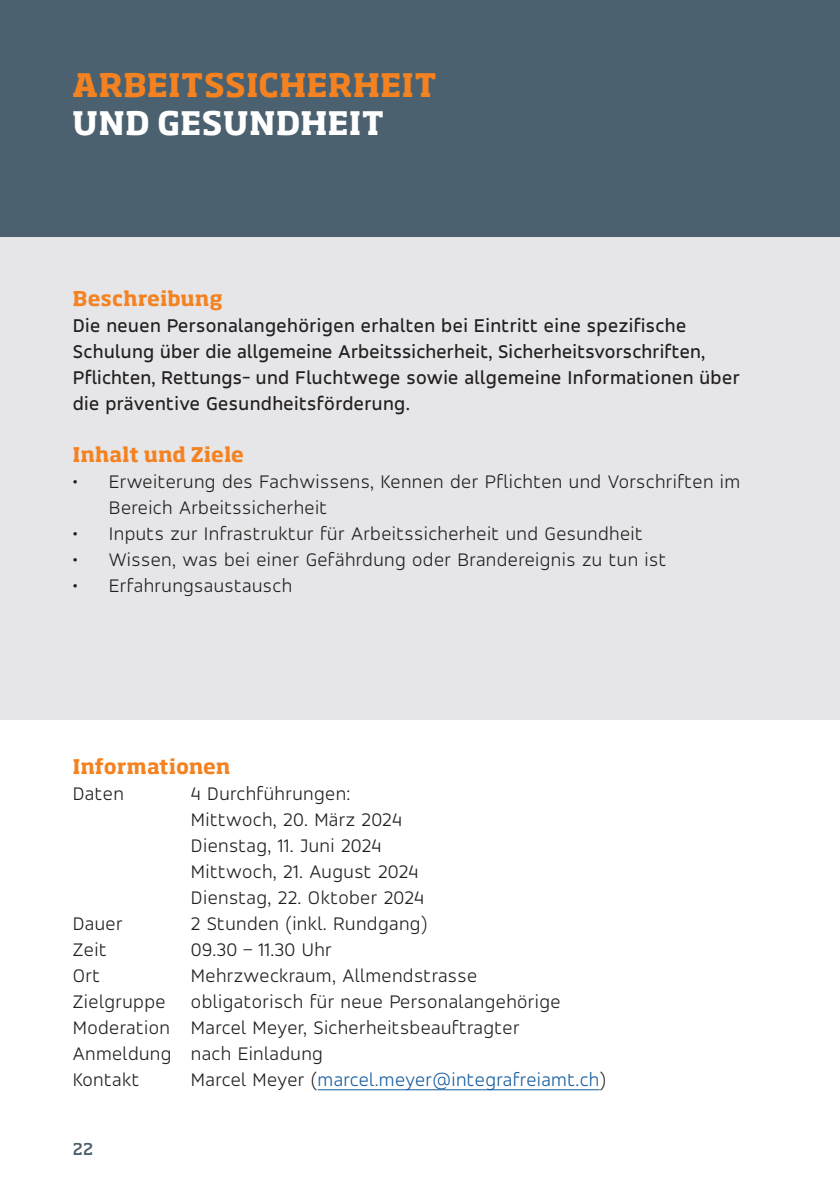
<style>
.page{position:relative;width:840px;height:1191px;background:#fff}
.page>*{position:absolute;margin:0;border:0;box-sizing:border-box;transform-origin:0 0}
.t1{font:700 32px "Soho Pro";letter-spacing:.02em;color:#f58220}
.t2{font:700 32px "Soho Pro";letter-spacing:.02em;color:#fff}
.t3{font:300 20px/26px "Accord";letter-spacing:.02em;color:#231f20}
.t4{font:500 20px/26px "Accord";letter-spacing:.02em;color:#231f20}
.t5{font:300 20px "Accord";letter-spacing:.02em;color:#175d9e}
.t6{font:700 20px "Soho Pro";letter-spacing:.015em;color:#f58220}
.t7{font:500 16px "Soho Pro";color:#4c616f}
.s1{color:#231f20}
</style>
<div class="page">
<div style="left:0;top:0;width:839px;height:238px;background:#4c616f"></div>
<div style="left:0;top:237px;width:839px;height:482px;background:#e6e6e9"></div>
<hr style="left:317px;top:1089px;width:282px;height:1px;background:#175d9e">
<h1 class="t1" style="left:72px;top:62px;width:366px">ARBEITSSICHERHEIT</h1>
<h1 class="t2" style="left:72px;top:100px;width:313px">UND GESUNDHEIT</h1>
<p class="t6" style="left:73px;top:284px;width:151px">Beschreibung</p>
<p class="t4" style="left:73px;top:312px;width:668px">Die neuen Personalangehörigen erhalten bei Eintritt eine spezifische Schulung über die allgemeine Arbeitssicherheit, Sicherheitsvorschriften, Pflichten, Rettungs- und Fluchtwege sowie allgemeine Informationen über die präventive Gesundheitsförderung.</p>
<p class="t6" style="left:73px;top:440px;width:173px">Inhalt und Ziele</p>
<p class="t3" style="left:109px;top:468px;width:632px;text-indent:-36px">• Erweiterung des Fachwissens, Kennen der Pflichten und Vorschriften im<br>Bereich Arbeitssicherheit</p>
<p class="t3" style="left:73px;top:520px;width:571px">• Inputs zur Infrastruktur für Arbeitssicherheit und Gesundheit</p>
<p class="t3" style="left:73px;top:546px;width:594px">• Wissen, was bei einer Gefährdung oder Brandereignis zu tun ist</p>
<p class="t3" style="left:73px;top:572px;width:221px">• Erfahrungsaustausch</p>
<p class="t6" style="left:73px;top:752px;width:159px">Informationen</p>
<p class="t3" style="left:73px;top:780px;width:52px">Daten</p>
<p class="t3" style="left:191px;top:780px;width:234px">4 Durchführungen:<br>Mittwoch, 20. März 2024<br>Dienstag, 11. Juni 2024<br>Mittwoch, 21. August 2024<br>Dienstag, 22. Oktober 2024</p>
<p class="t3" style="left:73px;top:910px;width:51px">Dauer</p>
<p class="t3" style="left:191px;top:910px;width:238px">2 Stunden (inkl. Rundgang)</p>
<p class="t3" style="left:73px;top:936px;width:35px">Zeit</p>
<p class="t3" style="left:191px;top:936px;width:142px">09.30 – 11.30 Uhr</p>
<p class="t3" style="left:73px;top:962px;width:29px">Ort</p>
<p class="t3" style="left:191px;top:962px;width:287px">Mehrzweckraum, Allmendstrasse</p>
<p class="t3" style="left:73px;top:988px;width:94px">Zielgruppe</p>
<p class="t3" style="left:73px;top:988px;width:489px;text-indent:118px">obligatorisch für neue Personalangehörige Moderation Marcel Meyer, Sicherheitsbeauftragter Anmeldung nach Einladung<br>Kontakt</p>
<p class="t5" style="left:191px;top:1068px;width:416px"><span class="s1">Marcel Meyer (</span>marcel.meyer@integrafreiamt.ch<span class="s1">)</span></p>
<p class="t7" style="left:73px;top:1137px;width:22px">22</p>
</div>
